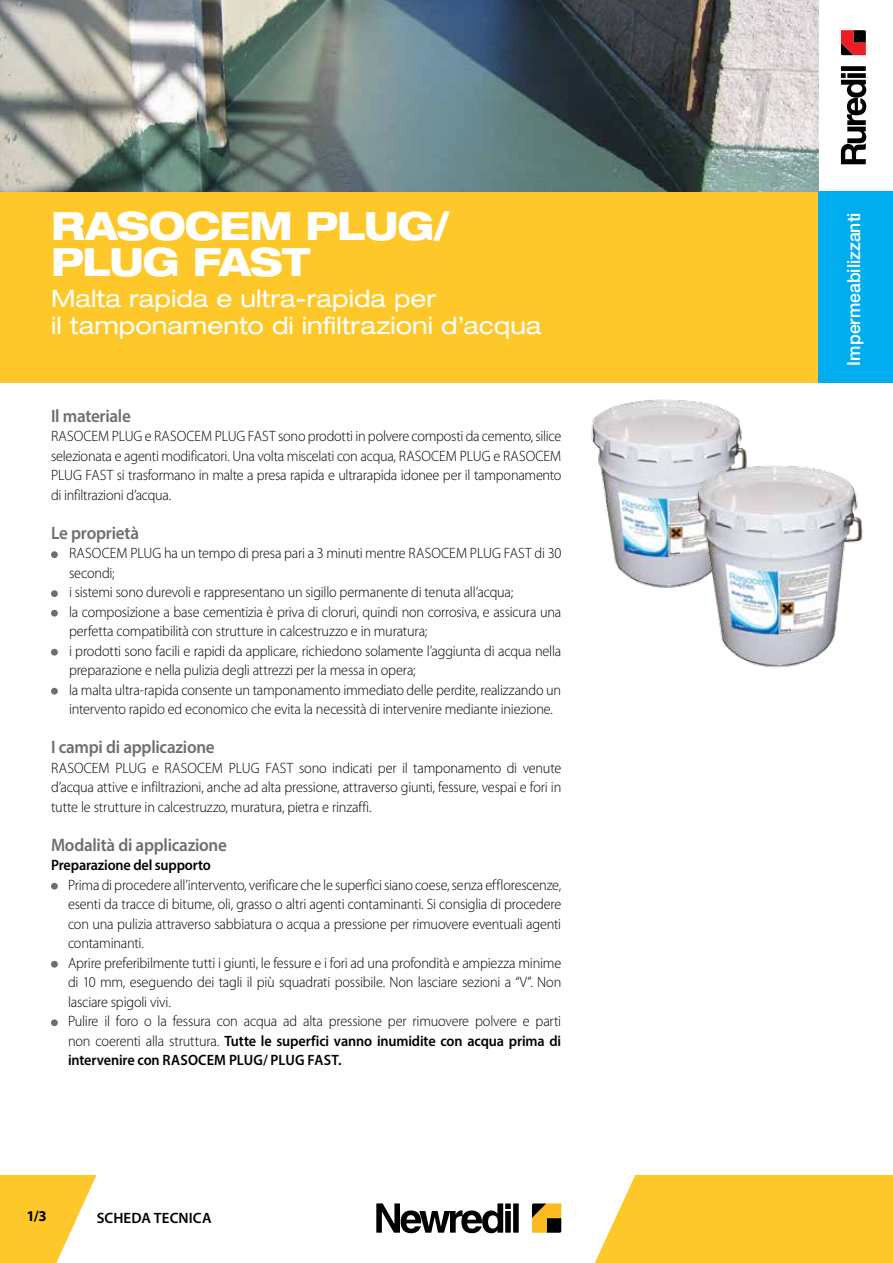
<style>
.page{position:relative;width:893px;height:1263px;background:#fff}
.page>*{position:absolute;margin:0;border:0;box-sizing:border-box;transform-origin:0 0}
.t1{font:800 expanded 39px/36px "Helvetica Neue LT Std";letter-spacing:-.025em;color:#fff;scale:.95 1}
.t2{font:expanded 24px/27px "Helvetica Neue LT Std";color:#fff}
.t3{font:600 18px "Myriad Pro";letter-spacing:-.015em;color:#6d6e71;scale:.95 1}
.t4{font:500 18px "Helvetica Neue LT Std";color:#fff}
.t5{font:300 15px/19.5px "Myriad Pro";letter-spacing:-.015em;color:#000;text-align:justify;scale:.95 1}
.t6{font:600 15px "Myriad Pro";letter-spacing:-.01em;color:#000;scale:.95 1}
.t7{font:600 15px "Myriad Pro";letter-spacing:.01em;color:#000}
.t8{font:700 15px "Myriad Pro";color:#000}
.s1{font-weight:300}
</style>
<div class="page">
<svg style="left:595px;top:1175px;width:298px;height:88px;background:#fecb38"></svg>
<svg style="left:0;top:1175px;width:97px;height:88px"></svg>
<svg style="left:532px;top:1203px;width:29px;height:30px"></svg>
<div style="left:513px;top:1203px;width:6px;height:30px;background:#000"></div>
<svg style="left:376px;top:1203px;width:135px;height:30px"></svg>
<div style="left:841px;top:66px;width:25px;height:5px;background:#000"></div>
<svg style="left:841px;top:73px;width:25px;height:91px"></svg>
<svg style="left:841px;top:30px;width:25px;height:25px"></svg>
<div style="left:0;top:191px;width:893px;height:192px;background:#fec82a"></div>
<div style="left:819px;top:191px;width:74px;height:192px;background:#00aeef"></div>
<div style="left:51px;top:551px;width:7px;height:7px;background:#6d6e71;border-radius:50%"></div>
<div style="left:51px;top:590px;width:7px;height:7px;background:#6d6e71;border-radius:50%"></div>
<div style="left:51px;top:610px;width:7px;height:7px;background:#6d6e71;border-radius:50%"></div>
<div style="left:51px;top:649px;width:7px;height:7px;background:#6d6e71;border-radius:50%"></div>
<div style="left:51px;top:688px;width:7px;height:7px;background:#6d6e71;border-radius:50%"></div>
<div style="left:51px;top:883px;width:7px;height:7px;background:#6d6e71;border-radius:50%"></div>
<div style="left:51px;top:961px;width:7px;height:7px;background:#6d6e71;border-radius:50%"></div>
<div style="left:51px;top:1019px;width:7px;height:7px;background:#6d6e71;border-radius:50%"></div>
<img style="left:591px;top:399px;width:152px;height:189px">
<img style="left:673px;top:447px;width:190px;height:221px">
<img style="left:0;top:0;width:819px;height:191px">
<h1 class="t1" style="left:51px;top:207px;width:421px">RASOCEM PLUG/<br>PLUG FAST</h1>
<h2 class="t2" style="left:51px;top:285px;width:492px">Malta rapida e ultra-rapida per<br>il tamponamento di infiltrazioni d’acqua</h2>
<p class="t3" style="left:51px;top:404px;width:86px">Il materiale</p>
<p class="t5" style="left:51px;top:427px;width:539px">Rasocem Plug e Rasocem Plug Fast sono prodotti in polvere composti da cemento, silice selezionata e agenti modificatori. Una volta miscelati con acqua, Rasocem Plug e Rasocem Plug Fast si trasformano in malte a presa rapida e ultrarapida idonee per il tamponamento di infiltrazioni d’acqua.</p>
<p class="t3" style="left:51px;top:521px;width:94px">Le proprietà</p>
<p class="t5" style="left:69px;top:544px;width:520px;text-align:left">Rasocem Plug ha un tempo di presa pari a 3 minuti mentre Rasocem Plug Fast di 30 secondi;<br>i sistemi sono durevoli e rappresentano un sigillo permanente di tenuta all’acqua;<br>la composizione a base cementizia è priva di cloruri, quindi non corrosiva, e assicura una perfetta compatibilità con strutture in calcestruzzo e in muratura;<br>i prodotti sono facili e rapidi da applicare, richiedono solamente l’aggiunta di acqua nella preparazione e nella pulizia degli attrezzi per la messa in opera;<br>la malta ultra-rapida consente un tamponamento immediato delle perdite, realizzando un intervento rapido ed economico che evita la necessità di intervenire mediante iniezione.</p>
<p class="t3" style="left:51px;top:736px;width:174px">I campi di applicazione</p>
<p class="t5" style="left:51px;top:758px;width:539px">Rasocem Plug e Rasocem Plug Fast sono indicati per il tamponamento di venute d’acqua attive e infiltrazioni, anche ad alta pressione, attraverso giunti, fessure, vespai e fori in tutte le strutture in calcestruzzo, muratura, pietra e rinzaffi.</p>
<p class="t3" style="left:51px;top:833px;width:187px">Modalità di applicazione</p>
<p class="t6" style="left:51px;top:855px;width:170px">Preparazione del supporto</p>
<p class="t5" style="left:68px;top:875px;width:521px">Prima di procedere all’intervento, verificare che le superfici siano coese, senza efflorescenze,</p>
<p class="t5" style="left:68px;top:895px;width:521px">esenti da tracce di bitume, oli, grasso o altri agenti contaminanti. Si consiglia di procedere</p>
<p class="t5" style="left:68px;top:914px;width:521px">con una pulizia attraverso sabbiatura o acqua a pressione per rimuovere eventuali agenti</p>
<p class="t5" style="left:68px;top:934px;width:81px">contaminanti.</p>
<p class="t5" style="left:58px;top:953px;width:532px">Aprire preferibilmente tutti i giunti, le fessure e i fori ad una profondità e ampiezza minime</p>
<p class="t5" style="left:68px;top:973px;width:521px">di 10 mm, eseguendo dei tagli il più squadrati possibile. Non lasciare sezioni a “V”. Non</p>
<p class="t5" style="left:68px;top:992px;width:110px">lasciare spigoli vivi.</p>
<p class="t5" style="left:68px;top:1012px;width:521px">Pulire il foro o la fessura con acqua ad alta pressione per rimuovere polvere e parti</p>
<p class="t6" style="left:68px;top:1031px;width:521px"><span class="s1">non coerenti alla struttura.</span> Tutte le superfici vanno inumidite con acqua prima di</p>
<p class="t6" style="left:68px;top:1050px;width:289px">intervenire con Rasocem Plug/ Plug FAST.</p>
<p class="t8" style="left:26px;top:1206px;width:22px">1/3</p>
<p class="t7" style="left:97px;top:1208px;width:116px">Scheda tecnica</p>
<p class="t4" style="left:843px;top:365px;width:155px;rotate:-90deg">Impermeabilizzanti</p>
</div>
